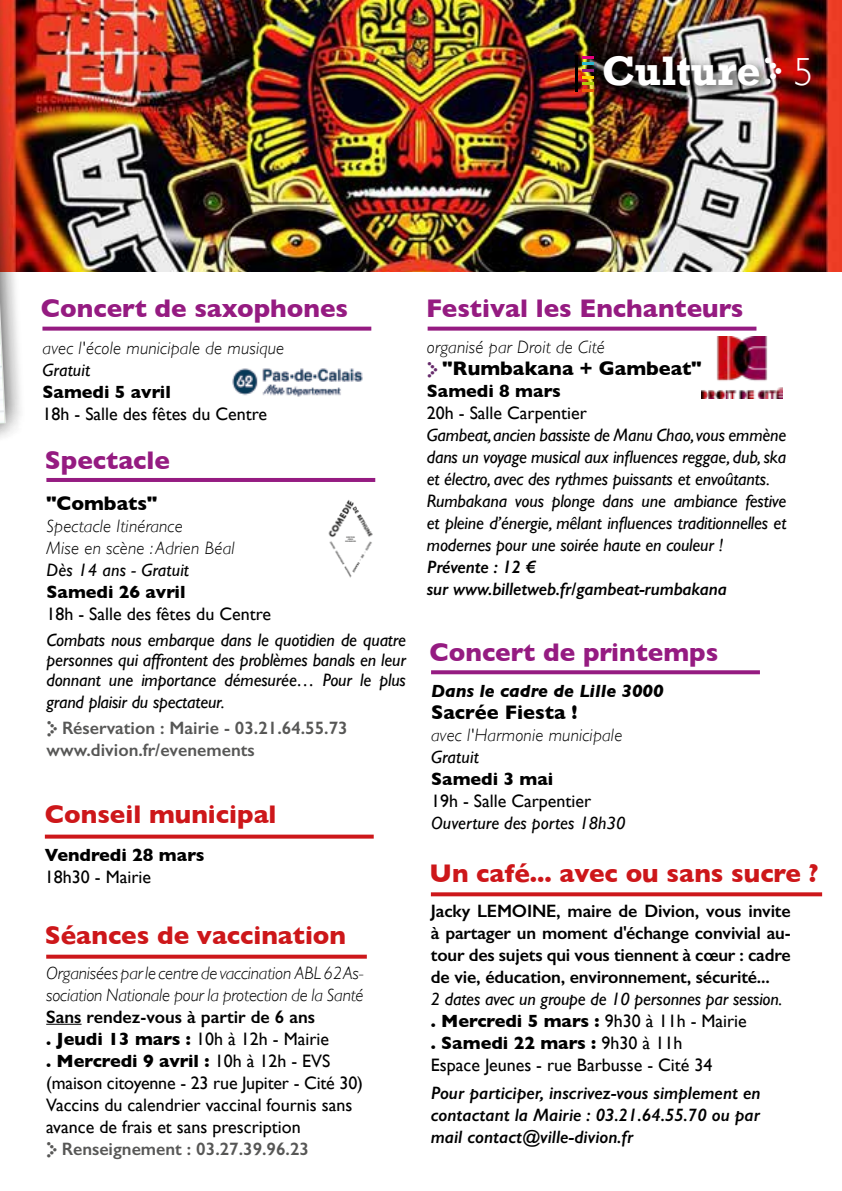
<style>
.page{position:relative;width:842px;height:1191px;background:#fff}
.page>*{position:absolute;margin:0;border:0;box-sizing:border-box;transform-origin:0 0}
.t1{font:700 42.4px "Rockwell";color:#fff}
.t2{font:700 26px "Gill Sans";color:#951b81}
.t3{font:700 26px "Gill Sans";color:#cd171a}
.t4{font:700 20px "Gill Sans";color:#000}
.t5{font:18px/22px "Gill Sans";color:#000}
.t6{font:italic 18px/22px "Gill Sans";letter-spacing:-.01em;color:#000;text-align:justify}
.t7{font:italic 600 18px/22px "Gill Sans";color:#000}
.t8{font:600 18px/22px "Gill Sans";letter-spacing:-.01em;color:#000;text-align:justify}
.t9{font:italic 300 18px/22px "Gill Sans";letter-spacing:.01em;color:#000}
.t10{font:italic 300 18px/22px "Gill Sans";letter-spacing:-.01em;color:#000}
.t11{font:600 18px/25.6px "Gill Sans";color:#575756}
.t12{font:700 18px "Gill Sans";color:#000}
.t13{font:italic 18px "Gill Sans";letter-spacing:.01em;color:#000}
.t14{font:italic 700 18px "Gill Sans";color:#000}
.s1{font-family:"Simple Direction Arrows";font-weight:400;font-size:45.2px}
.s2{font-family:"Gill Sans";font-weight:300;font-size:39.2px}
.s3{font-weight:400;font-style:italic;color:#000}
.s4{font-family:"Simple Direction Arrows";font-weight:400;font-size:26px}
.s5{font-weight:600}
.s6{font-weight:700}
.s7{font-family:"Simple Direction Arrows";font-size:26px;color:#575756}
.s8{font-weight:600;color:#575756}
.s9{font-family:"Simple Direction Arrows";font-weight:400;font-size:26px;color:#652a6a}
.s10{font-style:italic}
</style>
<div class="page">
<svg style="left:0;top:272px;width:21px;height:166px"></svg>
<img style="left:0;top:272px;width:5px;height:151px">
<img style="left:0;top:0;width:842px;height:272px">
<hr style="left:575px;top:56px;width:3px;height:36px;background:#000">
<svg style="left:582px;top:56px;width:12px;height:36px"></svg>
<div style="left:816px;top:1058px;width:17px;height:17px;border:1px solid #fff;border-radius:50%"></div>
<div style="left:597px;top:49px;width:176px;height:52px;background:#000;opacity:.75"></div>
<hr style="left:46px;top:478px;width:329px;height:4px;background:#951b81">
<img style="left:328px;top:500px;width:45px;height:78px">
<svg style="left:428px;top:327px;width:328px;height:4px"></svg>
<img style="left:702px;top:337px;width:80px;height:61px">
<svg style="left:431px;top:670px;width:329px;height:4px"></svg>
<svg style="left:42px;top:327px;width:329px;height:4px"></svg>
<svg style="left:431px;top:892px;width:391px;height:4px;background:#d12a2d"></svg>
<img style="left:232px;top:368px;width:131px;height:29px">
<svg style="left:45px;top:834px;width:329px;height:4px"></svg>
<hr style="left:46px;top:1023px;width:36px;height:1px;background:#000">
<svg style="left:46px;top:954px;width:321px;height:4px"></svg>
<h1 class="t1" style="left:602px;top:45px;width:213px">Culture<span class="s1">y</span> <span class="s2">5</span></h1>
<h2 class="t2" style="left:41px;top:288px;width:309px">Concert de saxophones</h2>
<p class="t9" style="left:43px;top:336px;width:243px">avec l'école municipale de musique</p>
<p class="t13" style="left:43px;top:359px;width:49px">Gratuit</p>
<p class="t12" style="left:43px;top:377px;width:130px">Samedi 5 avril</p>
<p class="t5" style="left:43px;top:402px;width:226px">18h - Salle des fêtes du Centre</p>
<h2 class="t2" style="left:45px;top:439px;width:127px">Spectacle</h2>
<p class="t4" style="left:46px;top:488px;width:112px">"Combats"</p>
<p class="t9" style="left:46px;top:515px;width:190px">Spectacle Itinérance<br>Mise en scène : Adrien Béal</p>
<p class="t13" style="left:46px;top:560px;width:144px">Dès 14 ans - Gratuit</p>
<p class="t12" style="left:46px;top:578px;width:141px">Samedi 26 avril</p>
<p class="t5" style="left:46px;top:603px;width:226px">18h - Salle des fêtes du Centre</p>
<p class="t6" style="left:46px;top:630px;width:361px;line-height:20px">Combats nous embarque dans le quotidien de quatre personnes qui affrontent des problèmes banals en leur donnant une importance démesurée… Pour le plus</p>
<p class="t11" style="left:46px;top:689px;width:303px"><span class="s3">grand plaisir du spectateur.<br></span><span class="s4">y</span> Réservation : Mairie - 03.21.64.55.73</p>
<p class="t11" style="left:46px;top:737px;width:210px">www.divion.fr/evenements</p>
<h2 class="t3" style="left:45px;top:794px;width:233px">Conseil municipal</h2>
<p class="t12" style="left:45px;top:841px;width:161px">Vendredi 28 mars</p>
<p class="t5" style="left:45px;top:866px;width:108px">18h30 - Mairie</p>
<h2 class="t3" style="left:45px;top:915px;width:303px">Séances de vaccination</h2>
<p class="t10" style="left:46px;top:962px;width:319px">Organisées par le centre de vaccination ABL 62 As&shy;sociation Nationale pour la protection de la Santé</p>
<p class="t5" style="left:46px;top:1005px;width:318px"><span class="s5">Sans rendez-vous à partir de 6 ans<br></span><span class="s6">. Jeudi 13 mars :</span> 10h à 12h - Mairie<br><span class="s6">. Mercredi 9 avril :</span> 10h à 12h - EVS (maison citoyenne - 23 rue Jupiter - Cité 30)<br>Vaccins du calendrier vaccinal fournis sans avance de frais et sans prescription<br><span class="s7">y</span> <span class="s8">Renseignement : 03.27.39.96.23</span></p>
<h2 class="t2" style="left:426px;top:288px;width:319px">Festival les Enchanteurs</h2>
<p class="t9" style="left:427px;top:336px;width:180px">organisé par Droit de Cité</p>
<p class="t4" style="left:427px;top:353px;width:276px"><span class="s9">y</span>"Rumbakana + Gambeat"</p>
<p class="t12" style="left:427px;top:377px;width:135px">Samedi 8 mars</p>
<p class="t5" style="left:427px;top:402px;width:162px">20h - Salle Carpentier</p>
<p class="t6" style="left:427px;top:424px;width:361px;text-align:left">Gambeat, ancien bassiste de Manu Chao, vous emmène dans un voyage musical aux influences reggae, dub, ska et électro, avec des rythmes puissants et envoûtants.<br>Rumbakana vous plonge dans une ambiance festive et pleine d’énergie, mêlant influences traditionnelles et modernes pour une soirée haute en couleur !</p>
<p class="t7" style="left:427px;top:556px;width:302px">Prévente : 12 €<br>sur www.billetweb.fr/gambeat-rumbakana</p>
<h2 class="t2" style="left:429px;top:631px;width:290px">Concert de printemps</h2>
<p class="t14" style="left:431px;top:680px;width:234px">Dans le cadre de Lille 3000</p>
<p class="t4" style="left:431px;top:696px;width:148px">Sacrée Fiesta !</p>
<p class="t9" style="left:431px;top:724px;width:193px">avec l'Harmonie municipale</p>
<p class="t13" style="left:431px;top:746px;width:49px">Gratuit</p>
<p class="t12" style="left:431px;top:764px;width:124px">Samedi 3 mai</p>
<p class="t5" style="left:431px;top:790px;width:162px">19h - Salle Carpentier</p>
<p class="t6" style="left:431px;top:812px;width:196px">Ouverture des portes 18h30</p>
<h2 class="t3" style="left:429px;top:852px;width:391px">Un café... avec ou sans sucre ?</h2>
<p class="t8" style="left:431px;top:900px;width:361px">Jacky LEMOINE, maire de Divion, vous invite à partager un moment d'échange convivial au&shy;tour des sujets qui vous tiennent à cœur : cadre de vie, éducation, environnement, sécurité...</p>
<p class="t5" style="left:431px;top:988px;width:353px"><span class="s10">2 dates avec un groupe de 10 personnes par session. </span><span class="s6">. Mercredi 5 mars :</span> 9h30 à 11h - Mairie<br><span class="s6">. Samedi 22 mars :</span> 9h30 à 11h<br>Espace Jeunes - rue Barbusse - Cité 34</p>
<p class="t7" style="left:431px;top:1081px;width:331px;text-align:justify">Pour participer, inscrivez-vous simplement en contactant la Mairie : 03.21.64.55.70 ou par mail contact@ville-divion.fr</p>
</div>
